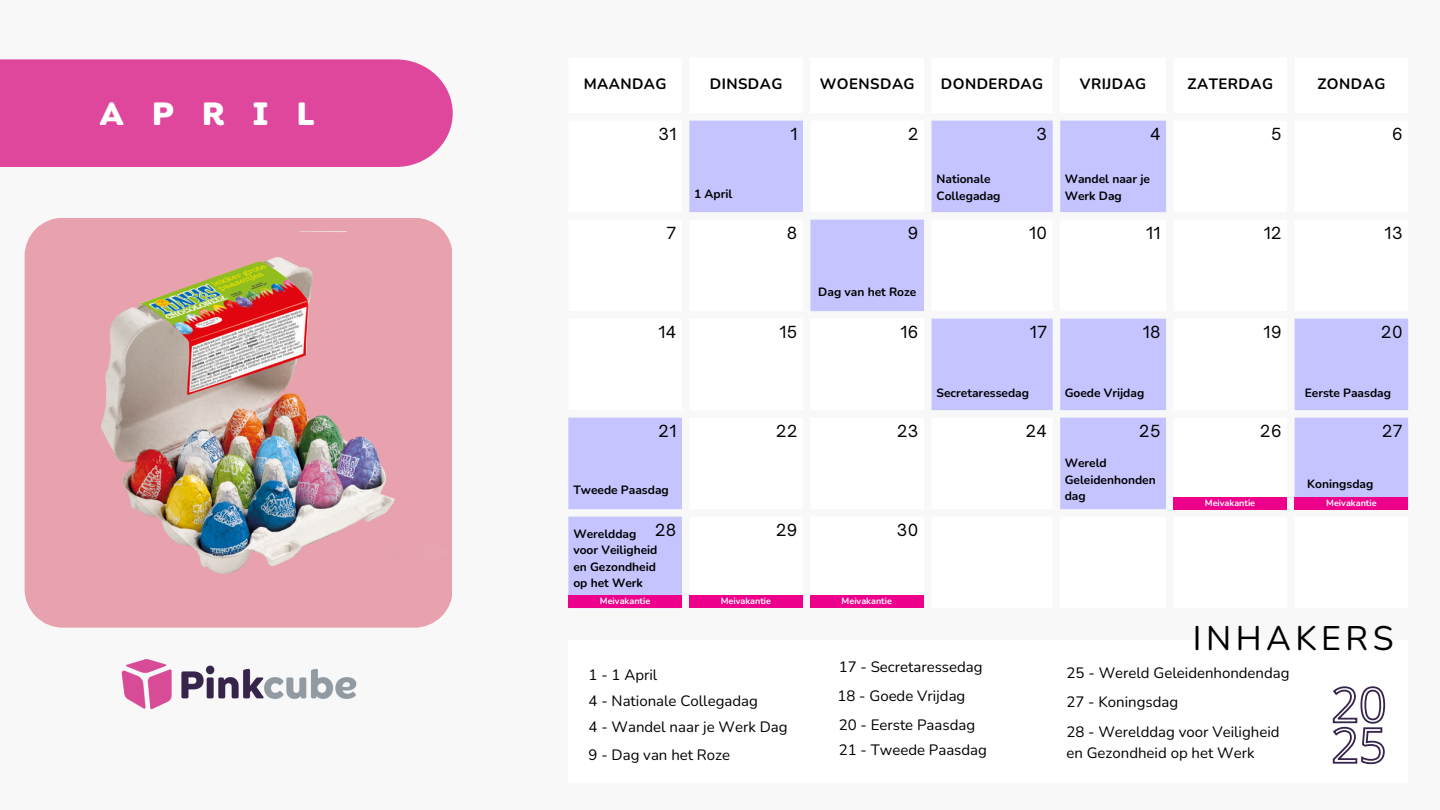
<style>
.page{position:relative;width:1440px;height:810px;background:#fff}
.page>*{position:absolute;margin:0;border:0;box-sizing:border-box;transform-origin:0 0}
.t1{font:700 34.7px "Goldplay Alt";letter-spacing:.8em;color:#fff}
.t2{font:34px "Nunito";letter-spacing:.135em;color:#000}
.t3{font:16px "Open Sauce One";letter-spacing:.03em;color:#000}
.t4{font:15px/20.2px "Nunito";color:#000}
.t5{font:700 15px "Nunito";letter-spacing:.03em;color:#000}
.t6{font:700 12px/16.5px "Nunito";color:#000}
.t7{font:700 9px "Nunito";color:#fff}
</style>
<div class="page">
<div style="left:0;top:59px;width:453px;height:108px;background:#de479c"></div>
<svg style="left:568px;top:121px;width:840px;height:475px"></svg>
<div style="left:1173px;top:497px;width:114px;height:12px;background:#ec008c"></div>
<div style="left:1295px;top:497px;width:113px;height:12px;background:#ec008c"></div>
<div style="left:568px;top:596px;width:114px;height:12px;background:#ec008c"></div>
<div style="left:689px;top:596px;width:114px;height:12px;background:#ec008c"></div>
<div style="left:33px;top:218px;width:412px;height:14px;background:#e8a2ad"></div>
<div style="left:810px;top:596px;width:114px;height:12px;background:#ec008c"></div>
<img style="left:24px;top:232px;width:428px;height:396px">
<svg style="left:1332px;top:686px;width:54px;height:79px"></svg>
<img style="left:121px;top:660px;width:236px;height:49px">
<p class="t1" style="left:99px;top:90px;width:216px">APRIL</p>
<h2 class="t5" style="left:584px;top:74px;width:84px">MAANDAG</h2>
<p class="t5" style="left:710px;top:74px;width:74px">DINSDAG</p>
<p class="t5" style="left:820px;top:74px;width:96px">WOENSDAG</p>
<p class="t5" style="left:941px;top:74px;width:104px">DONDERDAG</p>
<p class="t5" style="left:1080px;top:74px;width:68px">VRIJ DAG</p>
<p class="t5" style="left:1188px;top:74px;width:87px">ZATERDAG</p>
<p class="t5" style="left:1317px;top:74px;width:69px">ZONDAG</p>
<p class="t3" style="left:658px;top:124px;width:19px">31</p>
<p class="t3" style="left:790px;top:124px;width:8px">1</p>
<p class="t3" style="left:908px;top:124px;width:12px">2</p>
<p class="t3" style="left:1037px;top:124px;width:12px">3</p>
<p class="t3" style="left:1150px;top:124px;width:12px">4</p>
<p class="t3" style="left:1271px;top:124px;width:12px">5</p>
<p class="t3" style="left:1392px;top:124px;width:12px">6</p>
<p class="t6" style="left:694px;top:186px;width:40px">1 April</p>
<h4 class="t6" style="left:937px;top:171px;width:66px">Nationale<br>Collegadag</h4>
<h5 class="t6" style="left:1065px;top:171px;width:87px">Wandel naar je<br>Werk Dag</h5>
<p class="t3" style="left:667px;top:223px;width:11px">7</p>
<p class="t3" style="left:787px;top:223px;width:12px">8</p>
<p class="t3" style="left:908px;top:223px;width:12px">9</p>
<p class="t3" style="left:1029px;top:223px;width:19px">10</p>
<p class="t3" style="left:1146px;top:223px;width:16px">11</p>
<p class="t3" style="left:1264px;top:223px;width:19px">12</p>
<p class="t3" style="left:1385px;top:223px;width:19px">13</p>
<h5 class="t6" style="left:818px;top:284px;width:100px">Dag van het Roze</h5>
<p class="t3" style="left:658px;top:322px;width:19px">14</p>
<p class="t3" style="left:780px;top:322px;width:19px">15</p>
<p class="t3" style="left:901px;top:322px;width:19px">16</p>
<p class="t3" style="left:1030px;top:322px;width:19px">17</p>
<p class="t3" style="left:1143px;top:322px;width:19px">18</p>
<p class="t3" style="left:1264px;top:322px;width:19px">19</p>
<p class="t3" style="left:1381px;top:322px;width:23px">20</p>
<h4 class="t6" style="left:937px;top:385px;width:94px">Secretaressedag</h4>
<p class="t6" style="left:1065px;top:385px;width:81px">Goede Vrijdag</p>
<h4 class="t6" style="left:1305px;top:385px;width:88px">Eerste Paasdag</h4>
<p class="t3" style="left:659px;top:421px;width:19px">21</p>
<p class="t3" style="left:776px;top:421px;width:23px">22</p>
<p class="t3" style="left:897px;top:421px;width:23px">23</p>
<p class="t3" style="left:1026px;top:421px;width:23px">24</p>
<p class="t3" style="left:1139px;top:421px;width:23px">25</p>
<p class="t3" style="left:1260px;top:421px;width:23px">26</p>
<p class="t3" style="left:1382px;top:421px;width:22px">27</p>
<h4 class="t6" style="left:573px;top:482px;width:97px">Tweede Paasdag</h4>
<p class="t3" style="left:655px;top:520px;width:23px">28</p>
<p class="t3" style="left:776px;top:520px;width:23px">29</p>
<p class="t3" style="left:897px;top:520px;width:23px">30</p>
<h4 class="t6" style="left:573px;top:525px;width:86px">Werelddag voor Veiligheid en Gezondheid op het Werk</h4>
<p class="t7" style="left:600px;top:595px;width:52px">Meivakantie</p>
<p class="t7" style="left:721px;top:595px;width:52px">Meivakantie</p>
<h5 class="t4" style="left:589px;top:665px;width:70px">1 - 1 April</h5>
<h4 class="t4" style="left:589px;top:691px;width:171px">4 - Nationale Collegadag</h4>
<h5 class="t4" style="left:589px;top:717px;width:201px">4 - Wandel naar je Werk Dag</h5>
<h4 class="t4" style="left:589px;top:745px;width:143px">9 - Dag van het Roze</h4>
<h4 class="t7" style="left:842px;top:595px;width:52px">Meivakantie</h4>
<h4 class="t4" style="left:839px;top:657px;width:145px">17 - Secretaressedag</h4>
<h5 class="t4" style="left:837px;top:686px;width:130px">18 - Goede Vrijdag</h5>
<h5 class="t4" style="left:839px;top:715px;width:138px">20 - Eerste Paasdag</h5>
<h5 class="t4" style="left:839px;top:740px;width:150px">21 - Tweede Paasdag</h5>
<h4 class="t6" style="left:1065px;top:455px;width:93px">Wereld<br>Geleidenhonden dag</h4>
<h5 class="t7" style="left:1205px;top:497px;width:52px">Meivakantie</h5>
<h3 class="t6" style="left:1307px;top:475px;width:68px">Koningsdag</h3>
<h5 class="t7" style="left:1326px;top:497px;width:52px">Meivakantie</h5>
<h5 class="t2" style="left:1193px;top:616px;width:202px">INHAKERS</h5>
<p class="t4" style="left:1067px;top:663px;width:224px">25 - Wereld Geleidenhondendag</p>
<h5 class="t4" style="left:1066px;top:692px;width:113px">27 - Koningsdag</h5>
<p class="t4" style="left:1066px;top:722px;width:215px">28 - Werelddag voor Veiligheid en Gezondheid op het Werk</p>
</div>
